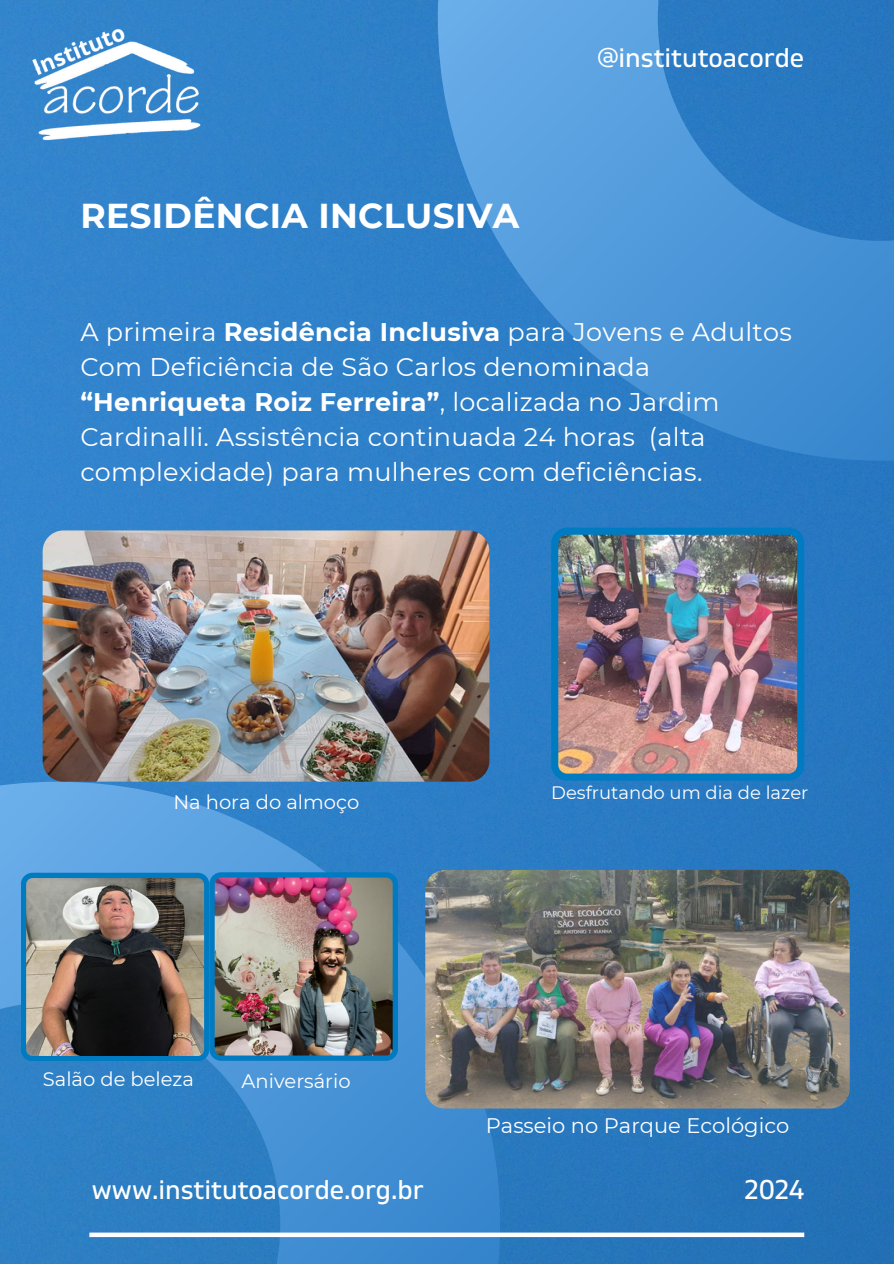
<style>
.page{position:relative;width:894px;height:1264px;background:#fff}
.page>*{position:absolute;margin:0;border:0;box-sizing:border-box;transform-origin:0 0}
.t1{font:700 34.5px "Montserrat";letter-spacing:.01em;color:#fff}
.t2{font:27px "Gilam";color:#fff}
.t3{font:25.5px/34.8px "Montserrat";letter-spacing:.01em;color:#fff}
.t4{font:21px "Montserrat";color:#fff}
.t5{font:19.5px "Montserrat";color:#fff}
.t6{font:18px "Montserrat";color:#fff}
.s1{font-weight:700}
</style>
<div class="page">
<img style="left:0;top:0;width:893px;height:1263px">
<svg style="left:437px;top:0;width:456px;height:460px;background:#408cd1"></svg>
<svg style="left:0;top:781px;width:499px;height:482px;background:#3c8ace"></svg>
<img style="left:29px;top:18px;width:180px;height:128px">
<svg style="left:89px;top:1232px;width:715px;height:4px"></svg>
<img style="left:43px;top:530px;width:446px;height:251px;border-radius:21px">
<img style="left:551px;top:527px;width:253px;height:253px">
<img style="left:21px;top:872px;width:377px;height:189px">
<img style="left:425px;top:869px;width:424px;height:239px;border-radius:20px">
<p class="t1" style="left:80px;top:194px;width:440px">RESIDÊNCIA INCLUSIVA</p>
<p class="t2" style="left:597px;top:42px;width:209px">@institutoacorde</p>
<h2 class="t3" style="left:80px;top:315px;width:712px">A primeira <span class="s1">Residência Inclusiva</span> para Jovens e Adultos Com Deficiência de São Carlos denominada <span class="s1">“Henriqueta Roiz Ferreira”</span>, localizada no Jardim Cardinalli. Assistência continuada 24 horas (alta complexidade) para mulheres com deficiências.</h2>
<p class="t5" style="left:173px;top:790px;width:187px">Na hora do almoço</p>
<h4 class="t5" style="left:43px;top:1067px;width:153px">Salão de beleza</h4>
<p class="t5" style="left:241px;top:1069px;width:110px">Aniversário</p>
<h4 class="t6" style="left:551px;top:781px;width:259px">Desfrutando um dia de lazer</h4>
<h2 class="t4" style="left:485px;top:1113px;width:305px">Passeio no Parque Ecológico</h2>
<h3 class="t2" style="left:92px;top:1173px;width:333px">www.institutoacorde.org.br</h3>
<h1 class="t2" style="left:744px;top:1173px;width:61px">2024</h1>
</div>
